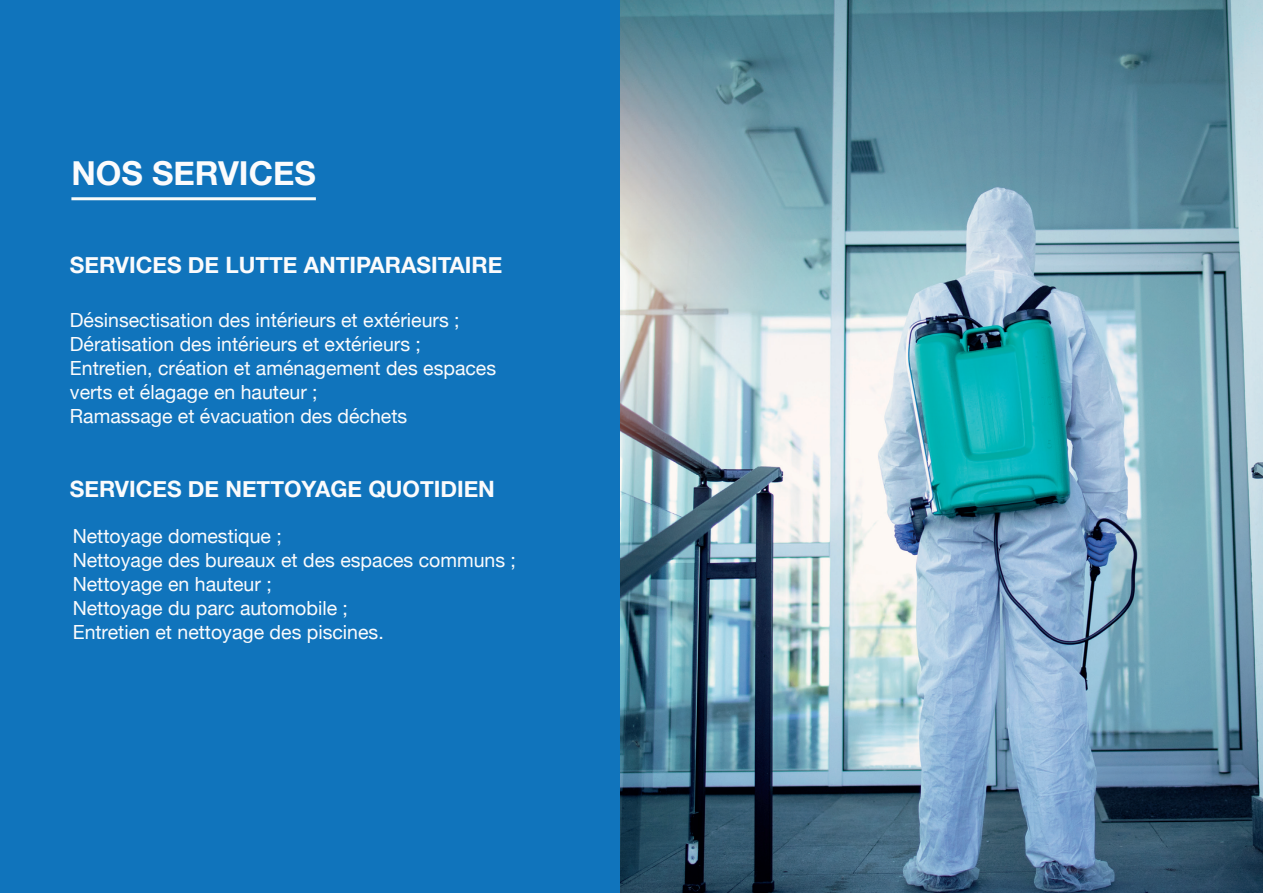
<style>
.page{position:relative;width:1263px;height:893px;background:#1074bc}
.page>*{position:absolute;margin:0;border:0;box-sizing:border-box;transform-origin:0 0}
.t1{font:700 33px "Helvetica Neue";color:#fbfbfc}
.t2{font:700 22.5px "Helvetica Neue";color:#fbfbfc}
.t3{font:19.5px/24px "Helvetica Neue";color:#fbfbfc}
</style>
<div class="page">
<img style="left:621px;top:0;width:642px;height:893px">
<hr style="left:71px;top:197px;width:245px;height:3px;background:#f9fcfa">
<h1 class="t1" style="left:71px;top:147px;width:246px">NOS SERVICES</h1>
<p class="t2" style="left:70px;top:248px;width:434px">SERVICES DE LUTTE ANTIPARASITAIRE</p>
<p class="t3" style="left:70px;top:310px;width:428px">Désinsectisation des intérieurs et extérieurs ; Dératisation des intérieurs et extérieurs ; Entretien, création et aménagement des espaces verts et élagage en hauteur ;<br>Ramassage et évacuation des déchets</p>
<p class="t2" style="left:70px;top:471px;width:427px">SERVICES DE NETTOYAGE QUOTIDIEN</p>
<p class="t3" style="left:73px;top:525px;width:445px">Nettoyage domestique ;<br>Nettoyage des bureaux et des espaces communs ;<br>Nettoyage en hauteur ;<br>Nettoyage du parc automobile ;<br>Entretien et nettoyage des piscines.</p>
</div>
